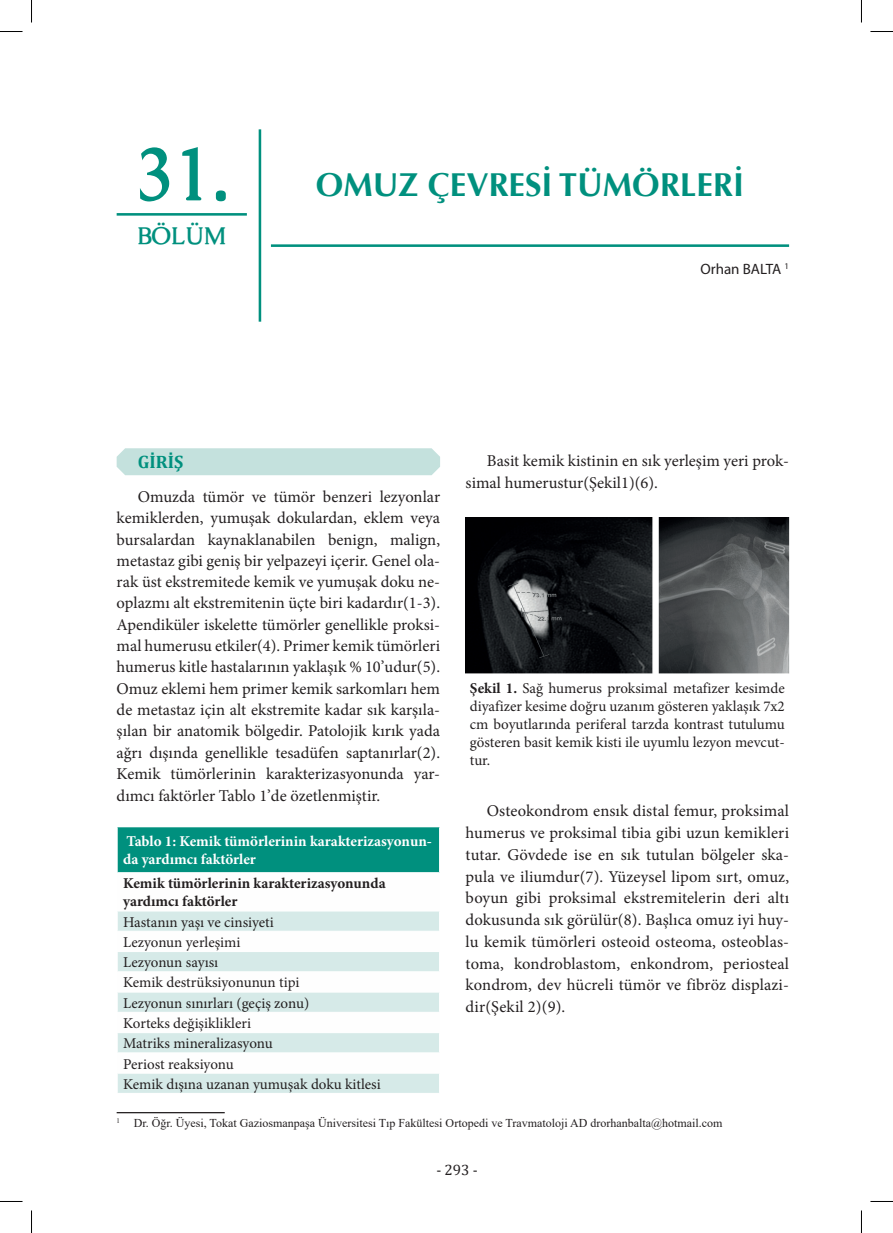
<style>
.page{position:relative;width:893px;height:1233px;background:#fff}
.page>*{position:absolute;margin:0;border:0;box-sizing:border-box;transform-origin:0 0}
.t1{font:700 75px "Caudex";color:#00907e}
.t2{font:700 33px "Optima LT";color:#00907e}
.t3{font:700 24px "Caudex";color:#00907e}
.t4{font:700 18px "Cambria";color:#00907e}
.t5{font:16.5px/21.3px "Minion Pro";color:#231f20;text-align:justify}
.t6{font:15px/20.2px "Minion Pro";color:#231f20}
.t7{font:700 15px/18px "Minion Pro";color:#fff}
.t8{font:700 15px/18px "Minion Pro";color:#231f20}
.t9{font:15px "Myriad Pro";color:#231f20}
.t10{font:15px "Cambria";color:#231f20}
.t11{font:12px "Times New Roman";color:#231f20}
.s1{font-weight:700}
</style>
<div class="page">
<hr style="left:117px;top:1111px;width:108px;height:2px;background:#231f20">
<hr style="left:117px;top:213px;width:130px;height:3px;background:#00907e">
<hr style="left:271px;top:244px;width:517px;height:3px;background:#00907e">
<hr style="left:258px;top:129px;width:3px;height:192px;background:#00907e">
<div style="left:117px;top:448px;width:323px;height:27px;background:#c4e1dd"></div>
<div style="left:117px;top:826px;width:322px;height:46px;background:#00907e"></div>
<svg style="left:118px;top:911px;width:321px;height:181px;fill:#d6eae8"></svg>
<hr style="left:117px;top:930px;width:323px;height:1px;background:#fff">
<hr style="left:117px;top:950px;width:323px;height:2px;background:#fff">
<hr style="left:117px;top:971px;width:323px;height:1px;background:#fff">
<hr style="left:117px;top:991px;width:323px;height:1px;background:#fff">
<hr style="left:117px;top:1011px;width:323px;height:1px;background:#fff">
<hr style="left:117px;top:1032px;width:323px;height:1px;background:#fff">
<hr style="left:117px;top:1052px;width:323px;height:1px;background:#fff">
<hr style="left:117px;top:1072px;width:323px;height:1px;background:#fff">
<hr style="left:117px;top:826px;width:323px;height:1px;background:#fff">
<hr style="left:117px;top:827px;width:1px;height:45px;background:#fff">
<img style="left:465px;top:517px;width:324px;height:156px">
<svg style="left:0;top:31px;width:22px;height:1px"></svg>
<svg style="left:870px;top:31px;width:22px;height:1px"></svg>
<svg style="left:0;top:1201px;width:22px;height:1px"></svg>
<svg style="left:870px;top:1201px;width:22px;height:1px"></svg>
<svg style="left:31px;top:0;width:1px;height:23px"></svg>
<svg style="left:31px;top:1210px;width:1px;height:22px"></svg>
<h1 class="t1" style="left:134px;top:125px;width:96px">31.</h1>
<h3 class="t3" style="left:137px;top:220px;width:90px">BÖLÜM</h3>
<h2 class="t2" style="left:316px;top:165px;width:429px">OMUZ ÇEVRESİ TÜMÖRLERİ</h2>
<p class="t9" style="left:700px;top:260px;width:90px">Orhan BALTA <sup>1</sup></p>
<p class="t4" style="left:138px;top:449px;width:47px">GIRIŞ</p>
<p class="t5" style="left:117px;top:486px;width:325px;text-indent:21px">Omuzda tümör ve tümör benzeri lezyonlar kemiklerden, yumuşak dokulardan, eklem veya bursalardan kaynaklanabilen benign, malign, metastaz gibi geniş bir yelpazeyi içerir. Genel ola&shy;rak üst ekstremitede kemik ve yumuşak doku ne&shy;oplazmı alt ekstremitenin üçte biri kadardır(1-3).<br>Apendiküler iskelette tümörler genellikle proksi&shy;mal humerusu etkiler(4). Primer kemik tümörleri humerus kitle hastalarının yaklaşık % 10’udur(5).<br>Omuz eklemi hem primer kemik sarkomları hem de metastaz için alt ekstremite kadar sık karşıla&shy;şılan bir anatomik bölgedir. Patolojik kırık yada ağrı dışında genellikle tesadüfen saptanırlar(2).<br>Kemik tümörlerinin karakterizasyonunda yar&shy;dımcı faktörler Tablo 1’de özetlenmiştir.</p>
<p class="t7" style="left:123px;top:832px;width:310px">Tablo 1: Kemik tümörlerinin karakterizasyonun&shy;da yardımcı faktörler</p>
<p class="t8" style="left:123px;top:874px;width:264px">Kemik tümörlerinin karakterizasyonunda yardımcı faktörler</p>
<p class="t6" style="left:123px;top:911px;width:259px">Hastanın yaşı ve cinsiyeti<br>Lezyonun yerleşimi<br>Lezyonun sayısı<br>Kemik destrüksiyonunun tipi<br>Lezyonun sınırları (geçiş zonu)<br>Korteks değişiklikleri<br>Matriks mineralizasyonu<br>Periost reaksiyonu<br>Kemik dışına uzanan yumuşak doku kitlesi</p>
<p class="t5" style="left:465px;top:449px;width:325px;line-height:21.8px;text-indent:21px">Basit kemik kistinin en sık yerleşim yeri prok&shy;simal humerustur(Şekil1)(6).</p>
<p class="t6" style="left:469px;top:679px;width:316px;line-height:18px;text-align:justify"><span class="s1">Şekil 1.</span> Sağ humerus proksimal metafizer kesimde diyafizer kesime doğru uzanım gösteren yaklaşık 7x2 cm boyutlarında periferal tarzda kontrast tutulumu gösteren basit kemik kisti ile uyumlu lezyon mevcut&shy;tur.</p>
<p class="t5" style="left:465px;top:800px;width:325px;line-height:21.8px;text-indent:21px">Osteokondrom ensık distal femur, proksimal humerus ve proksimal tibia gibi uzun kemikleri tutar. Gövdede ise en sık tutulan bölgeler ska&shy;pula ve iliumdur(7). Yüzeysel lipom sırt, omuz, boyun gibi proksimal ekstremitelerin deri altı dokusunda sık görülür(8). Başlıca omuz iyi huy&shy;lu kemik tümörleri osteoid osteoma, osteoblas&shy;toma, kondroblastom, enkondrom, periosteal kondrom, dev hücreli tümör ve fibröz displazi&shy;dir(Şekil 2)(9).</p>
<p class="t11" style="left:117px;top:1114px;width:607px"><sup>1</sup> Dr. Öğr. Üyesi, Tokat Gaziosmanpaşa Üniversitesi Tıp Fakültesi Ortopedi ve Travmatoloji AD drorhanbalta@hotmail.com</p>
<p class="t10" style="left:436px;top:1160px;width:43px">- 293 -</p>
</div>
